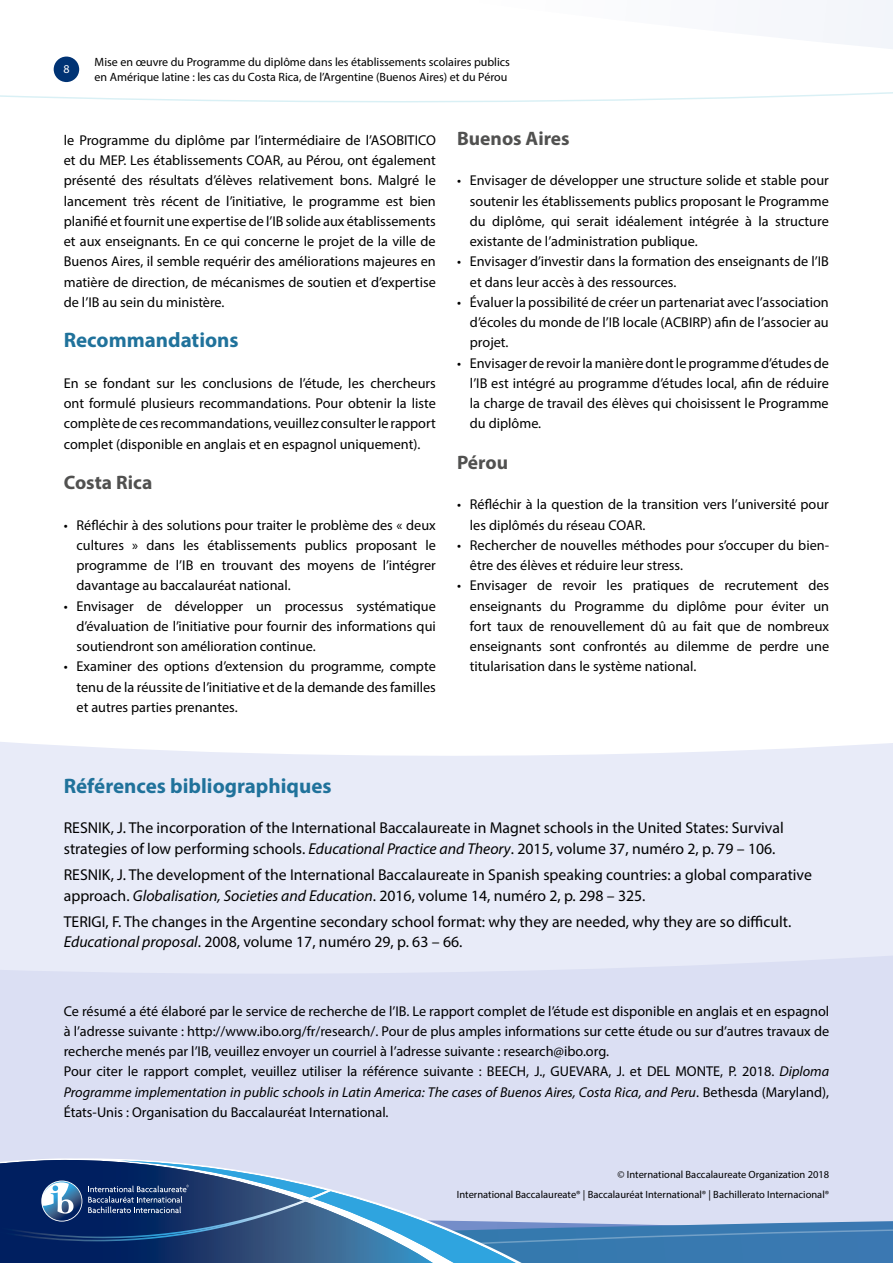
<style>
.page{position:relative;width:893px;height:1263px;background:#fff}
.page>*{position:absolute;margin:0;border:0;box-sizing:border-box;transform-origin:0 0}
.t1{font:700 21px "Myriad Pro";color:#20729b}
.t2{font:700 19.5px "Myriad Pro";color:#515150}
.t3{font:15.75px/20.2px "Myriad Pro";color:#000}
.t4{font:14.25px/20.2px "Myriad Pro";color:#000;text-align:justify}
.t5{font:12px/15px "Myriad Pro";color:#000}
.t6{font:12px "Myriad Pro";color:#fff}
.t7{font:10.5px/20.2px "Myriad Pro";color:#000;text-align:right}
.s1{font-style:italic}
</style>
<div class="page">
<div style="left:824px;top:0;width:69px;height:26px;background:#f3f6fa"></div>
<svg style="left:0;top:26px;width:893px;height:77px"></svg>
<div style="left:0;top:742px;width:893px;height:213px;background:#e8ebf8"></div>
<div style="left:0;top:955px;width:893px;height:205px;background:#dbdff3"></div>
<svg style="left:0;top:1160px;width:893px;height:103px;background:#7594bb"></svg>
<p class="t6" style="left:63px;top:61px;width:8px">8</p>
<p class="t5" style="left:95px;top:55px;width:417px">Mise en œuvre du Programme du diplôme dans les établissements scolaires publics en Amérique latine : les cas du Costa Rica, de l’Argentine (Buenos Aires) et du Pérou</p>
<p class="t4" style="left:64px;top:130px;width:374px">le Programme du diplôme par l’intermédiaire de l’ASOBITICO et du MEP. Les établissements COAR, au Pérou, ont également présenté des résultats d’élèves relativement bons. Malgré le lancement très récent de l’initiative, le programme est bien planifié et fournit une expertise de l’IB solide aux établissements et aux enseignants. En ce qui concerne le projet de la ville de Buenos Aires, il semble requérir des améliorations majeures en matière de direction, de mécanismes de soutien et d’expertise de l’IB au sein du ministère.</p>
<h1 class="t1" style="left:64px;top:327px;width:176px">Recommandations</h1>
<p class="t4" style="left:64px;top:373px;width:374px">En se fondant sur les conclusions de l’étude, les chercheurs ont formulé plusieurs recommandations. Pour obtenir la liste complète de ces recommandations, veuillez consulter le rapport complet (disponible en anglais et en espagnol uniquement).</p>
<h2 class="t2" style="left:64px;top:470px;width:90px">Costa Rica</h2>
<p class="t4" style="left:77px;top:514px;width:361px;text-indent:-13px">• Réfléchir à des solutions pour traiter le problème des « deux cultures » dans les établissements publics proposant le programme de l’IB en trouvant des moyens de l’intégrer davantage au baccalauréat national.</p>
<p class="t4" style="left:77px;top:595px;width:361px;text-indent:-13px">• Envisager de développer un processus systématique d’évaluation de l’initiative pour fournir des informations qui soutiendront son amélioration continue.</p>
<p class="t4" style="left:77px;top:656px;width:361px;text-indent:-13px">• Examiner des options d’extension du programme, compte tenu de la réussite de l’initiative et de la demande des familles et autres parties prenantes.</p>
<h2 class="t2" style="left:457px;top:125px;width:114px">Buenos Aires</h2>
<p class="t4" style="left:470px;top:170px;width:360px;text-indent:-13px">• Envisager de développer une structure solide et stable pour soutenir les établissements publics proposant le Programme du diplôme, qui serait idéalement intégrée à la structure existante de l’administration publique.</p>
<p class="t4" style="left:470px;top:251px;width:360px;text-indent:-13px">• Envisager d’investir dans la formation des enseignants de l’IB et dans leur accès à des ressources.</p>
<p class="t4" style="left:470px;top:292px;width:360px;text-indent:-13px">• Évaluer la possibilité de créer un partenariat avec l’association d’écoles du monde de l’IB locale (ACBIRP) afin de l’associer au projet.</p>
<p class="t4" style="left:470px;top:352px;width:360px;text-indent:-13px">• Envisager de revoir la manière dont le programme d’études de l’IB est intégré au programme d’études local, afin de réduire la charge de travail des élèves qui choisissent le Programme du diplôme.</p>
<h2 class="t2" style="left:457px;top:449px;width:53px">Pérou</h2>
<p class="t4" style="left:470px;top:494px;width:360px;text-indent:-13px">• Réfléchir à la question de la transition vers l’université pour les diplômés du réseau COAR.</p>
<p class="t4" style="left:470px;top:535px;width:361px;text-indent:-13px">• Rechercher de nouvelles méthodes pour s’occuper du bien&shy;être des élèves et réduire leur stress.</p>
<p class="t4" style="left:470px;top:575px;width:361px;text-indent:-13px">• Envisager de revoir les pratiques de recrutement des enseignants du Programme du diplôme pour éviter un fort taux de renouvellement dû au fait que de nombreux enseignants sont confrontés au dilemme de perdre une titularisation dans le système national.</p>
<h1 class="t1" style="left:64px;top:772px;width:269px">Références bibliographiques</h1>
<p class="t3" style="left:64px;top:818px;width:721px">RESNIK, J. The incorporation of the International Baccalaureate in Magnet schools in the United States: Survival strategies of low performing schools. <span class="s1">Educational Practice and Theory</span>. 2015, volume 37, numéro 2, p. 79 – 106.</p>
<p class="t3" style="left:64px;top:865px;width:750px">RESNIK, J. The development of the International Baccalaureate in Spanish speaking countries: a global comparative approach. <span class="s1">Globalisation, Societies and Education</span>. 2016, volume 14, numéro 2, p. 298 – 325.</p>
<p class="t3" style="left:64px;top:911px;width:729px">TERIGI, F. The changes in the Argentine secondary school format: why they are needed, why they are so difficult.<br><span class="s1">Educational proposal</span>. 2008, volume 17, numéro 29, p. 63 – 66.</p>
<p class="t4" style="left:64px;top:1000px;width:767px;text-align:left">Ce résumé a été élaboré par le service de recherche de l’IB. Le rapport complet de l’étude est disponible en anglais et en espagnol à l’adresse suivante : http://www.ibo.org/fr/research/. Pour de plus amples informations sur cette étude ou sur d’autres travaux de recherche menés par l’IB, veuillez envoyer un courriel à l’adresse suivante : research@ibo.org.<br>Pour citer le rapport complet, veuillez utiliser la référence suivante : BEECH, J., GUEVARA, J. et DEL MONTE, P. 2018. <span class="s1">Diploma Programme implementation in public schools in Latin America: The cases of Buenos Aires, Costa Rica, and Peru</span>. Bethesda (Maryland), États-Unis : Organisation du Baccalauréat International.</p>
<p class="t7" style="left:457px;top:1164px;width:374px">© International Baccalaureate Organization 2018<br>International Baccalaureate® | Baccalauréat International® | Bachillerato Internacional®</p>
</div>
